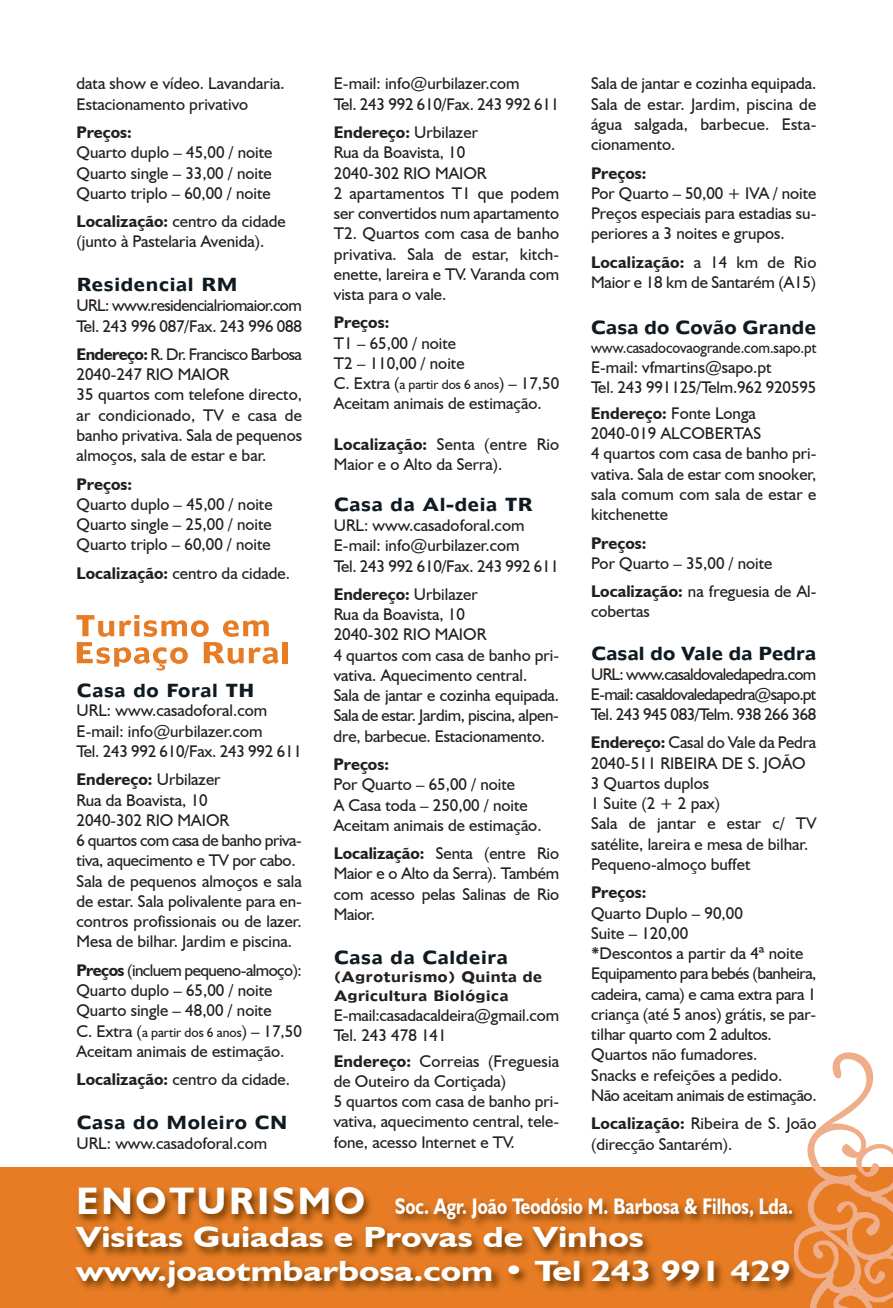
<style>
.page{position:relative;width:893px;height:1308px;background:#fff}
.page>*{position:absolute;margin:0;border:0;box-sizing:border-box;transform-origin:0 0}
.t1{font:700 29.25px/33.5px "Humanist 521 BT";color:#fff;scale:1.25 1}
.t2{font:700 22.5px "Humanist 521 BT";color:#fff;scale:.8 1}
.t3{font:16.88px/20.2px "Humanist 521 BT";color:#231f20}
.t4{font:16.88px "Humanist 970 BT Bold C";color:#101a21}
.t5{font:16.88px/20.2px "Humanist 521 BT";letter-spacing:-.03em;color:#231f20}
.t6{font:700 16.88px "Humanist 521 BT";color:#231f20}
.t7{font:16.88px "Humanist 970 BT Bold C";letter-spacing:-.03em;color:#101a21}
.t8{font:16.88px "Humanist 970 BT Bold C";letter-spacing:-.025em;color:#101a21}
.t9{font:15.75px "Humanist 521 BT";letter-spacing:-.005em;color:#231f20;scale:.93 1}
.t10{font:13.5px/18.9px "Humanist 970 BT Bold C";color:#231f20}
.s1{font-weight:700}
.s2{font-size:13.5px}
.s3{font-size:38.25px}
</style>
<div class="page">
<div style="left:283px;top:642px;width:5px;height:21px;background:#e67c25"></div>
<svg style="left:76px;top:615px;width:203px;height:55px"></svg>
<div style="left:0;top:1167px;width:893px;height:140px;background:#e67c25"></div>
<svg style="left:807px;top:1052px;width:86px;height:248px"></svg>
<img style="left:77px;top:1172px;width:810px;height:135px">
<p class="t3" style="left:334px;top:73px;width:227px">E-mail: info@urbilazer.com<br>Tel. 243 992 610/Fax. 243 992 611</p>
<p class="t3" style="left:334px;top:122px;width:227px"><span class="s1">Endereço:</span> Urbilazer<br>Rua da Boavista, 10<br>2040-302 RIO MAIOR<br>2 apartamentos T1 que podem ser convertidos num apartamento<br>T2. Quartos com casa de banho privativa. Sala de estar, kitch&shy;enette, lareira e TV. Varanda com vista para o vale.</p>
<p class="t6" style="left:334px;top:312px;width:57px">Preços:</p>
<p class="t3" style="left:334px;top:332px;width:227px">T1 – 65,00 / noite<br>T2 – 110,00 / noite<br>C. Extra (<span class="s2">a partir dos 6 anos</span>) – 17,50<br>Aceitam animais de estimação.</p>
<p class="t3" style="left:334px;top:434px;width:227px"><span class="s1">Localização:</span> Senta (entre Rio<br>Maior e o Alto da Serra).</p>
<p class="t4" style="left:334px;top:498px;width:201px">Casa da Al-deia TR</p>
<p class="t3" style="left:334px;top:515px;width:227px">URL: www.casadoforal.com<br>E-mail: info@urbilazer.com<br>Tel. 243 992 610/Fax. 243 992 611</p>
<p class="t3" style="left:334px;top:583px;width:227px"><span class="s1">Endereço:</span> Urbilazer<br>Rua da Boavista, 10<br>2040-302 RIO MAIOR<br>4 quartos com casa de banho pri&shy;vativa. Aquecimento central.<br>Sala de jantar e cozinha equipada.<br>Sala de estar. Jardim, piscina, alpen&shy;dre, barbecue. Estacionamento.</p>
<p class="t6" style="left:334px;top:754px;width:57px">Preços:</p>
<p class="t3" style="left:334px;top:774px;width:209px">Por Quarto – 65,00 / noite<br>A Casa toda – 250,00 / noite<br>Aceitam animais de estimação.</p>
<p class="t3" style="left:334px;top:843px;width:227px;text-align:justify"><span class="s1">Localização:</span> Senta (entre Rio Maior e o Alto da Serra). Também com acesso pelas Salinas de Rio Maior.</p>
<p class="t4" style="left:334px;top:951px;width:176px">Casa da Caldeira</p>
<p class="t10" style="left:334px;top:968px;width:210px">(Agroturismo) Quinta de<br>Agricultura Biológica</p>
<p class="t3" style="left:334px;top:1004px;width:227px">E-mail:casadacaldeira@gmail.com<br>Tel. 243 478 141</p>
<p class="t3" style="left:334px;top:1050px;width:227px"><span class="s1">Endereço:</span> Correias (Freguesia de Outeiro da Cortiçada)<br>5 quartos com casa de banho pri&shy;vativa, aquecimento central, tele&shy;fone, acesso Internet e TV.</p>
<p class="t3" style="left:591px;top:73px;width:227px;text-align:justify">Sala de jantar e cozinha equipada.<br>Sala de estar. Jardim, piscina de água salgada, barbecue. Esta&shy;cionamento.</p>
<p class="t6" style="left:591px;top:162px;width:57px">Preços:</p>
<p class="t3" style="left:591px;top:182px;width:227px;text-align:justify">Por Quarto – 50,00 + IVA / noite Preços especiais para estadias su&shy;periores a 3 noites e grupos.</p>
<p class="t3" style="left:591px;top:251px;width:227px"><span class="s1">Localização:</span> a 14 km de Rio<br>Maior e 18 km de Santarém (A15)</p>
<p class="t8" style="left:591px;top:321px;width:227px">Casa do Covão Grande</p>
<p class="t9" style="left:591px;top:338px;width:244px">www.casadocovaogrande.com.sapo.pt</p>
<p class="t3" style="left:591px;top:357px;width:227px">E-mail: vfmartins@sapo.pt<br>Tel. 243 991125/Telm.962 920595</p>
<p class="t3" style="left:591px;top:403px;width:227px"><span class="s1">Endereço:</span> Fonte Longa<br>2040-019 ALCOBERTAS<br>4 quartos com casa de banho pri&shy;vativa. Sala de estar com snooker, sala comum com sala de estar e kitchenette</p>
<p class="t6" style="left:591px;top:532px;width:57px">Preços:</p>
<p class="t3" style="left:591px;top:548px;width:227px;line-height:28.3px">Por Quarto – 35,00 / noite<br><span class="s1">Localização:</span> na freguesia de Al-</p>
<p class="t3" style="left:591px;top:601px;width:60px">cobertas</p>
<p class="t7" style="left:591px;top:646px;width:227px">Casal do Vale da Pedra</p>
<p class="t3" style="left:591px;top:663px;width:227px;text-align:justify">URL: www.casaldovaledapedra.com E-mail: casaldovaledapedra@sapo.pt Tel. 243 945 083/Telm. 938 266 368</p>
<p class="t3" style="left:591px;top:732px;width:227px"><span class="s1">Endereço:</span> Casal do Vale da Pedra<br>2040-511 RIBEIRA DE S. JOÃO<br>3 Quartos duplos<br>1 Suite (2 + 2 pax)<br>Sala de jantar e estar c/ TV satélite, lareira e mesa de bilhar.<br>Pequeno-almoço buffet</p>
<p class="t6" style="left:591px;top:882px;width:57px">Preços:</p>
<p class="t3" style="left:591px;top:902px;width:227px">Quarto Duplo – 90,00<br>Suite – 120,00<br><span class="s1">*</span>Descontos a partir da 4ª noite<br>Equipamento para bebés (banheira, cadeira, cama) e cama extra para 1 criança (até 5 anos) grátis, se par&shy;tilhar quarto com 2 adultos.<br>Quartos não fumadores.<br>Snacks e refeições a pedido.<br>Não aceitam animais de estimação.</p>
<p class="t3" style="left:591px;top:1113px;width:227px"><span class="s1">Localização:</span> Ribeira de S. João (direcção Santarém).</p>
<h2 class="t2" style="left:77px;top:1191px;width:897px"><span class="s3">ENOTURISMO</span> Soc. Agr. João Teodósio M. Barbosa &amp; Filhos, Lda.</h2>
<h1 class="t1" style="left:77px;top:1219px;width:573px">Visitas Guiadas e Provas de Vinhos www.joaotmbarbosa.com • Tel 243 991 429</h1>
<p class="t3" style="left:77px;top:73px;width:210px">data show e vídeo. Lavandaria.<br>Estacionamento privativo</p>
<p class="t6" style="left:77px;top:122px;width:57px">Preços:</p>
<p class="t3" style="left:77px;top:142px;width:197px;text-align:justify">Quarto duplo – 45,00 / noite Quarto single – 33,00 / noite Quarto triplo – 60,00 / noite</p>
<p class="t3" style="left:77px;top:211px;width:211px"><span class="s1">Localização:</span> centro da cidade (junto à Pastelaria Avenida).</p>
<p class="t4" style="left:77px;top:278px;width:163px">Residencial RM</p>
<p class="t5" style="left:76px;top:295px;width:227px">URL: www.residencialriomaior.com<br>Tel. 243 996 087/Fax. 243 996 088</p>
<p class="t3" style="left:77px;top:344px;width:227px"><span class="s1">Endereço:</span> R. Dr. Francisco Barbosa<br>2040-247 RIO MAIOR<br>35 quartos com telefone directo, ar condicionado, TV e casa de banho privativa. Sala de pequenos almoços, sala de estar e bar.</p>
<p class="t6" style="left:77px;top:473px;width:57px">Preços:</p>
<p class="t3" style="left:77px;top:493px;width:197px;text-align:justify">Quarto duplo – 45,00 / noite Quarto single – 25,00 / noite Quarto triplo – 60,00 / noite</p>
<p class="t3" style="left:77px;top:562px;width:215px"><span class="s1">Localização:</span> centro da cidade.</p>
<p class="t4" style="left:77px;top:683px;width:180px">Casa do Foral TH</p>
<p class="t3" style="left:77px;top:700px;width:227px">URL: www.casadoforal.com<br>E-mail: info@urbilazer.com<br>Tel. 243 992 610/Fax. 243 992 611</p>
<p class="t3" style="left:76px;top:769px;width:227px"><span class="s1">Endereço:</span> Urbilazer<br>Rua da Boavista, 10<br>2040-302 RIO MAIOR<br>6 quartos com casa de banho priva&shy;tiva, aquecimento e TV por cabo.<br>Sala de pequenos almoços e sala de estar. Sala polivalente para en&shy;contros profissionais ou de lazer.<br>Mesa de bilhar. Jardim e piscina.</p>
<p class="t3" style="left:76px;top:959px;width:227px"><span class="s1">Preços</span> (incluem pequeno-almoço):<br>Quarto duplo – 65,00 / noite<br>Quarto single – 48,00 / noite<br>C. Extra (<span class="s2">a partir dos 6 anos</span>) – 17,50<br>Aceitam animais de estimação.</p>
<p class="t3" style="left:77px;top:1068px;width:215px"><span class="s1">Localização:</span> centro da cidade.</p>
<p class="t4" style="left:76px;top:1115px;width:213px">Casa do Moleiro CN</p>
<p class="t3" style="left:76px;top:1132px;width:192px">URL: www.casadoforal.com</p>
</div>
